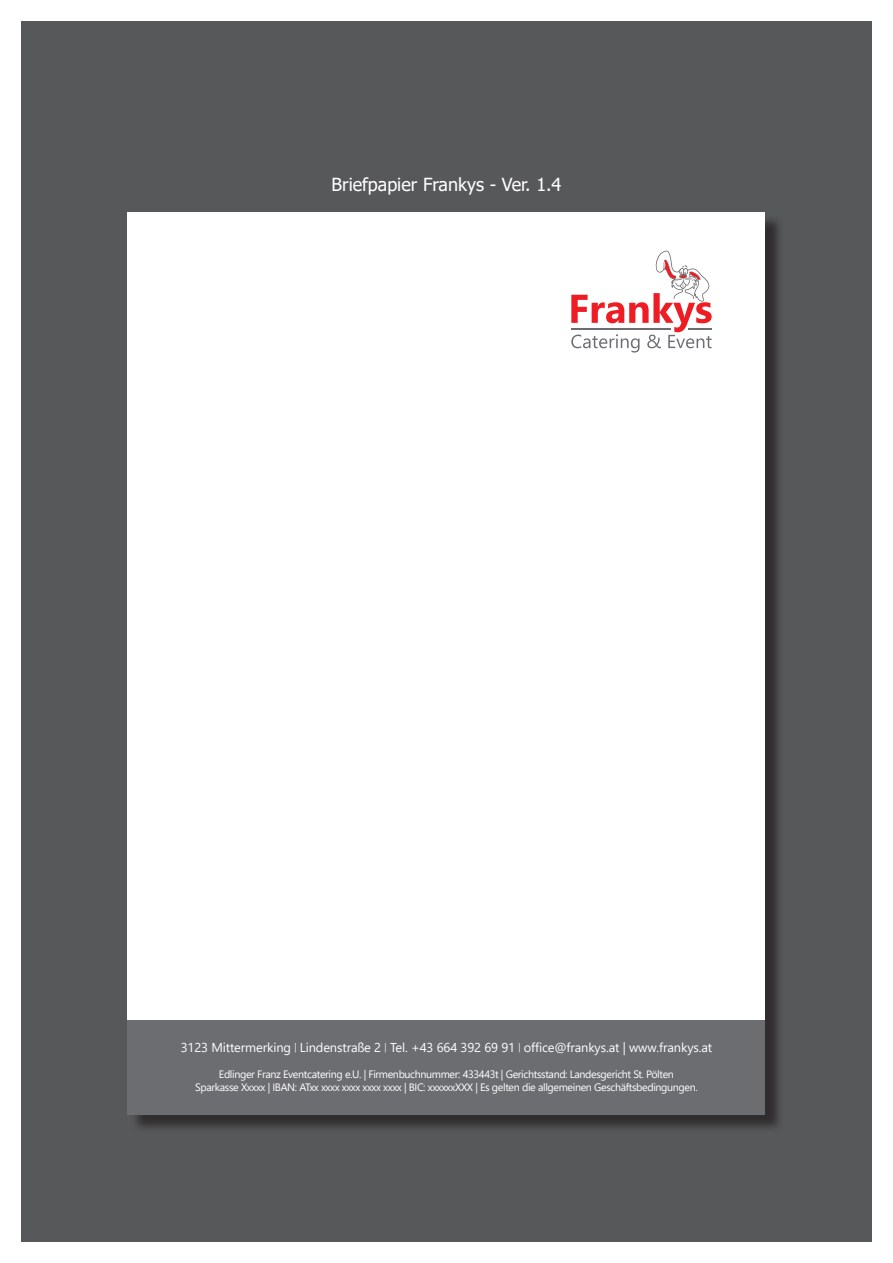
<style>
.page{position:relative;width:893px;height:1263px;background:#fff}
.page>*{position:absolute;margin:0;border:0;box-sizing:border-box;transform-origin:0 0}
.t1{font:18px "Tahoma";color:#fff}
.t2{font:12.9px "Segoe UI";letter-spacing:-.01em;color:#fff}
.t3{font:10.65px/12.9px "Segoe UI";letter-spacing:-.035em;color:#fff;text-align:center}
.s1{font-family:"Walkway";font-weight:700;font-stretch:condensed}
</style>
<div class="page">
<div style="left:21px;top:21px;width:851px;height:1221px;background:#57585a"></div>
<div style="left:130px;top:214px;width:654px;height:919px;background:#231f20;opacity:.75"></div>
<div style="left:128px;top:212px;width:637px;height:902px;background:#fff"></div>
<div style="left:128px;top:1020px;width:637px;height:94px;background:#6c6d70"></div>
<svg style="left:571px;top:250px;width:141px;height:102px"></svg>
<p class="t1" style="left:332px;top:172px;width:231px">Briefpapier Frankys - Ver. 1.4</p>
<p class="t2" style="left:181px;top:1037px;width:533px">3123 Mittermerking <span class="s1">|</span> Lindenstraße 2 <span class="s1">|</span> Tel. +43 664 392 69 91 <span class="s1">|</span> office@frankys.at | www.frankys.at</p>
<p class="t3" style="left:195px;top:1067px;width:504px">Edlinger Franz Eventcatering e.U. | Firmenbuchnummer: 433443t | Gerichtsstand: Landesgericht St. Pölten<br>Sparkasse Xxxxx | IBAN: ATxx xxxx xxxx xxxx xxxx | BIC: xxxxxxXXX | Es gelten die allgemeinen Geschäftsbedingungen.</p>
</div>
